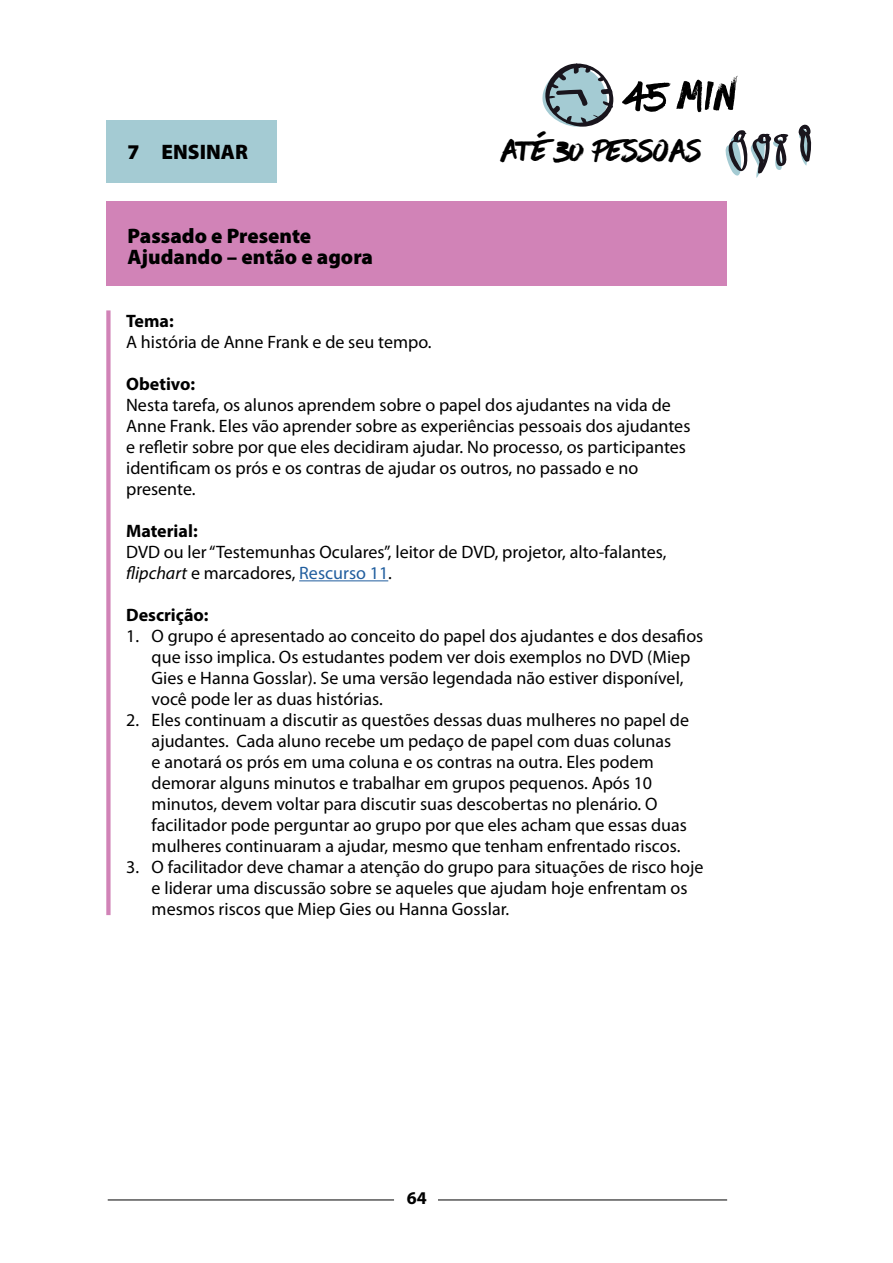
<style>
.page{position:relative;width:893px;height:1263px;background:#fff}
.page>*{position:absolute;margin:0;border:0;box-sizing:border-box;transform-origin:0 0}
.t1{font:60px "Have Heart Two";color:#000}
.t2{font:45.15px "Have Heart Two";color:#000}
.t3{font:900 21px/21px "Myriad Pro";color:#000}
.t4{font:18px/21px "Myriad Pro";color:#000}
.t5{font:700 18px "Myriad Pro";color:#000}
.s1{font-style:italic}
.s2{color:#215e9e}
</style>
<div class="page">
<hr style="left:108px;top:1200px;width:286px;height:1px;background:#000">
<hr style="left:438px;top:1200px;width:289px;height:1px;background:#000">
<div style="left:106px;top:201px;width:621px;height:84px;background:#d183b7"></div>
<hr style="left:299px;top:580px;width:89px;height:1px;background:#215e9e">
<svg style="left:725px;top:124px;width:87px;height:54px"></svg>
<svg style="left:542px;top:63px;width:72px;height:64px"></svg>
<div style="left:106px;top:310px;width:5px;height:605px;background:#d183b7"></div>
<div style="left:106px;top:121px;width:170px;height:62px;background:#a4cbd3"></div>
<p class="t3" style="left:128px;top:142px;width:122px">7 ENSINAR</p>
<p class="t3" style="left:128px;top:226px;width:247px">Passado e Presente<br>Ajudando – então e agora</p>
<h1 class="t1" style="left:625px;top:62px;width:115px">45 min</h1>
<h2 class="t2" style="left:500px;top:125px;width:203px">até 30 pessoas</h2>
<p class="t5" style="left:126px;top:309px;width:49px">Tema:</p>
<p class="t4" style="left:126px;top:331px;width:307px">A história de Anne Frank e de seu tempo.</p>
<p class="t5" style="left:126px;top:372px;width:71px">Obetivo:</p>
<p class="t4" style="left:126px;top:394px;width:566px">Nesta tarefa, os alunos aprendem sobre o papel dos ajudantes na vida de Anne Frank. Eles vão aprender sobre as experiências pessoais dos ajudantes e refletir sobre por que eles decidiram ajudar. No processo, os participantes identificam os prós e os contras de ajudar os outros, no passado e no presente.</p>
<p class="t5" style="left:126px;top:519px;width:73px">Material:</p>
<p class="t4" style="left:126px;top:541px;width:542px">DVD ou ler “Testemunhas Oculares”, leitor de DVD, projetor, alto-falantes, <span class="s1">flipchart</span> e marcadores, <span class="s2">Rescurso 11</span>.</p>
<p class="t5" style="left:126px;top:603px;width:84px">Descrição:</p>
<p class="t4" style="left:152px;top:625px;width:553px;text-indent:-26px">1. O grupo é apresentado ao conceito do papel dos ajudantes e dos desafios que isso implica. Os estudantes podem ver dois exemplos no DVD (Miep Gies e Hanna Gosslar). Se uma versão legendada não estiver disponível, você pode ler as duas histórias.</p>
<p class="t4" style="left:152px;top:709px;width:539px;text-indent:-26px">2. Eles continuam a discutir as questões dessas duas mulheres no papel de ajudantes. Cada aluno recebe um pedaço de papel com duas colunas<br>e anotará os prós em uma coluna e os contras na outra. Eles podem demorar alguns minutos e trabalhar em grupos pequenos. Após 10 minutos, devem voltar para discutir suas descobertas no plenário. O facilitador pode perguntar ao grupo por que eles acham que essas duas mulheres continuaram a ajudar, mesmo que tenham enfrentado riscos.</p>
<p class="t4" style="left:152px;top:856px;width:553px;text-indent:-26px">3. O facilitador deve chamar a atenção do grupo para situações de risco hoje e liderar uma discussão sobre se aqueles que ajudam hoje enfrentam os mesmos riscos que Miep Gies ou Hanna Gosslar.</p>
<p class="t5" style="left:407px;top:1186px;width:21px">64</p>
</div>
